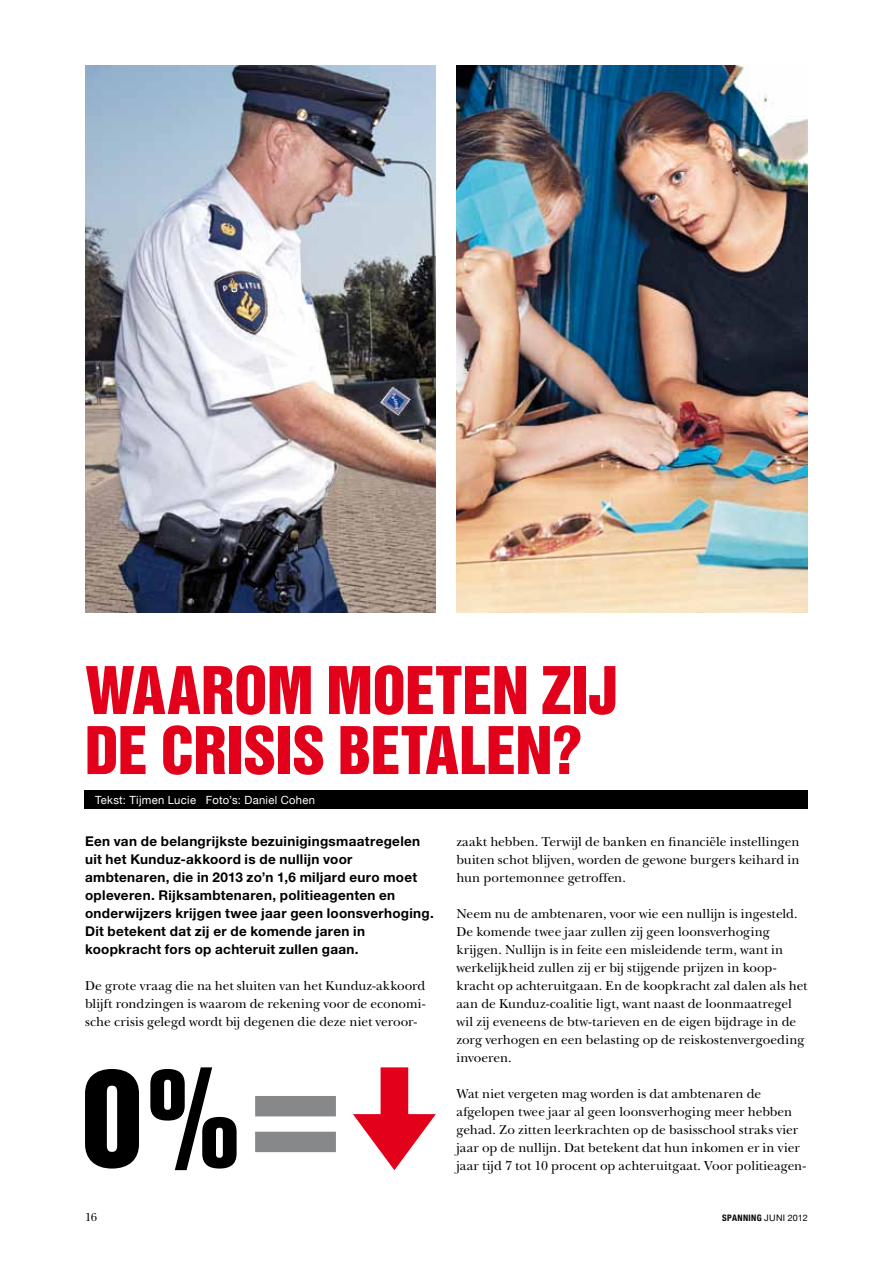
<style>
.page{position:relative;width:893px;height:1263px;background:#fff}
.page>*{position:absolute;margin:0;border:0;box-sizing:border-box;transform-origin:0 0}
.t1{font:60px/60px "Helvetica Inserat LT Std";letter-spacing:-.005em;color:#e2001a}
.t2{font:13.5px/18px "New Baskerville Std";letter-spacing:-.005em;color:#000;text-align:justify}
.t3{font:700 13.5px/18px "Helvetica Neue LT Std";letter-spacing:.025em;color:#000}
.t4{font:12px "New Baskerville Std";color:#000}
.t5{font:11.25px "Helvetica Neue";letter-spacing:.025em;color:#fff}
.t6{font:700 condensed 9px "Helvetica Neue LT Std";letter-spacing:.04em;color:#000}
.s1{font-family:"Helvetica Neue";font-weight:400;font-stretch:normal}
</style>
<div class="page">
<div style="left:85px;top:791px;width:723px;height:18px;background:#000"></div>
<img style="left:85px;top:66px;width:351px;height:546px">
<img style="left:456px;top:66px;width:352px;height:546px">
<svg style="left:353px;top:1067px;width:83px;height:103px"></svg>
<svg style="left:85px;top:1067px;width:152px;height:103px"></svg>
<svg style="left:255px;top:1096px;width:81px;height:56px"></svg>
<h1 class="t1" style="left:85px;top:662px;width:534px">WAAROM MOETEN ZIJ<br>DE CRISIS BETALEN?</h1>
<p class="t5" style="left:95px;top:793px;width:222px">Tekst: Tijmen Lucie Foto’s: Daniel Cohen</p>
<p class="t2" style="left:456px;top:833px;width:345px">zaakt hebben. Terwijl de banken en financiële instellingen buiten schot blijven, worden de gewone burgers keihard in hun portemonnee getroffen.</p>
<p class="t2" style="left:456px;top:905px;width:353px;text-align:left">Neem nu de ambtenaren, voor wie een nullijn is ingesteld.<br>De komende twee jaar zullen zij geen loonsverhoging krijgen. Nullijn is in feite een misleidende term, want in werkelijkheid zullen zij er bij stijgende prijzen in koop&shy;kracht op achteruitgaan. En de koopkracht zal dalen als het aan de Kunduz-coalitie ligt, want naast de loonmaatregel wil zij eveneens de btw-tarieven en de eigen bijdrage in de zorg verhogen en een belasting op de reiskostenvergoeding invoeren.</p>
<p class="t2" style="left:456px;top:1085px;width:351px;text-align:left">Wat niet vergeten mag worden is dat ambtenaren de afgelopen twee jaar al geen loonsverhoging meer hebben gehad. Zo zitten leerkrachten op de basisschool straks vier jaar op de nullijn. Dat betekent dat hun inkomen er in vier jaar tijd 7 tot 10 procent op achteruitgaat. Voor politieagen-</p>
<p class="t3" style="left:85px;top:832px;width:350px">Een van de belangrijkste bezuinigingsmaatregelen uit het Kunduz-akkoord is de nullijn voor ambtenaren, die in 2013 zo’n 1,6 miljard euro moet opleveren. Rijksambtenaren, politieagenten en onderwijzers krijgen twee jaar geen loonsverhoging.<br>Dit betekent dat zij er de komende jaren in koopkracht fors op achteruit zullen gaan.</p>
<p class="t2" style="left:85px;top:977px;width:342px">De grote vraag die na het sluiten van het Kunduz-akkoord blijft rondzingen is waarom de rekening voor de economi&shy;sche crisis gelegd wordt bij degenen die deze niet veroor-</p>
<p class="t4" style="left:85px;top:1210px;width:13px">16</p>
<p class="t6" style="left:722px;top:1212px;width:87px">SPANNING <span class="s1">juni 2012</span></p>
</div>
